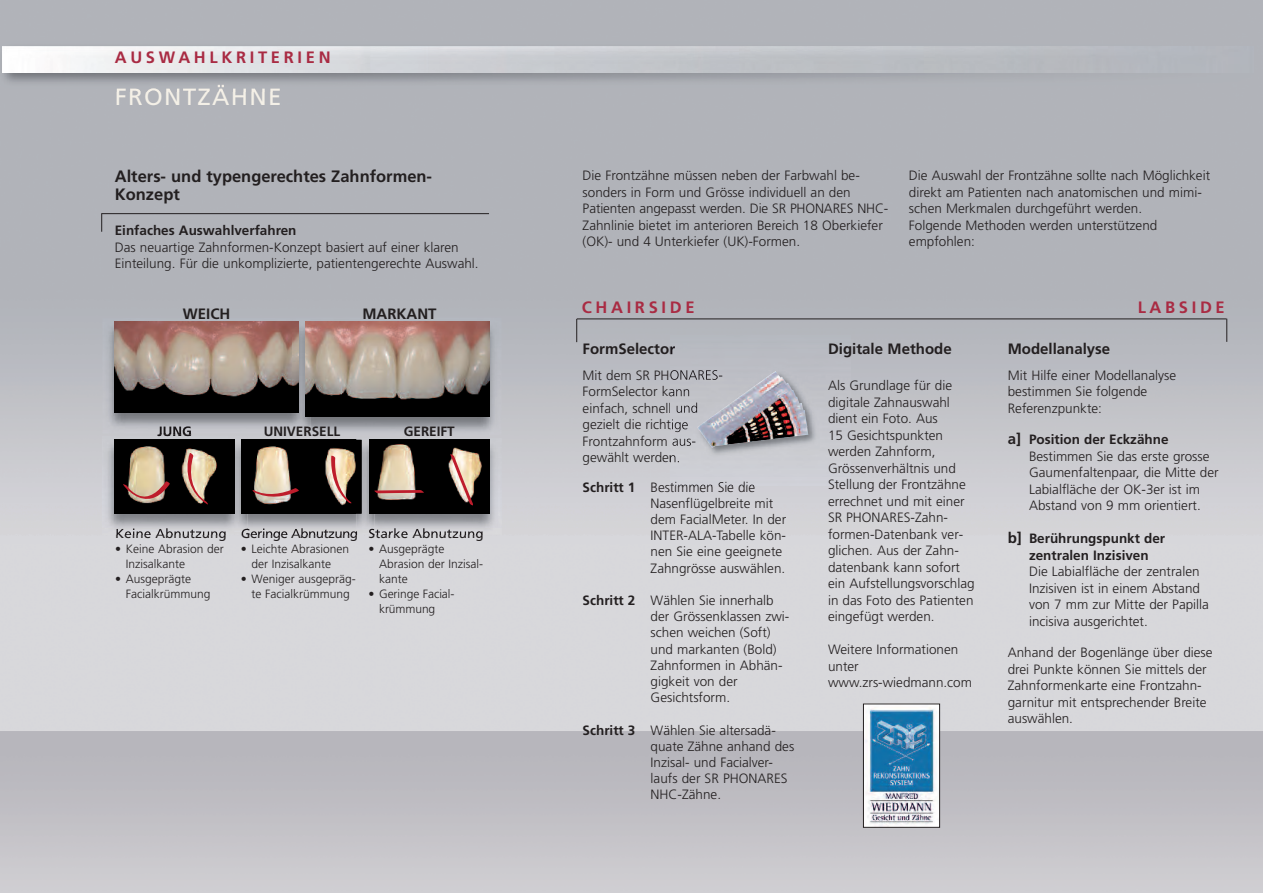
<style>
.page{position:relative;width:1263px;height:893px;background:#fff}
.page>*{position:absolute;margin:0;border:0;box-sizing:border-box;transform-origin:0 0}
.t1{font:24px "Frutiger";letter-spacing:.055em;color:#f4f0e7}
.t2{font:700 16.5px/18px "Frutiger";color:#231f20}
.t3{font:700 16.5px "Frutiger";letter-spacing:.22em;color:#a92b43}
.t4{font:700 15px "Frutiger";color:#231f20}
.t5{font:300 13.5px/16.5px "Frutiger";color:#231f20}
.t6{font:700 13.5px/16.5px "Frutiger";color:#231f20;text-align:center}
.t7{font:13.5px "Frutiger";color:#231f20}
.t8{font:13.5px "Frutiger";letter-spacing:-.04em;color:#231f20}
.t9{font:300 12px/15px "Frutiger";color:#231f20}
.s1{font-weight:700}
.s2{font-weight:700;font-size:15px}
.s3{font-size:15px}
</style>
<div class="page">
<img style="left:0;top:0;width:1263px;height:893px">
<img style="left:0;top:39px;width:1263px;height:53px">
<img style="left:117px;top:85px;width:163px;height:7px">
<img style="left:2px;top:47px;width:1257px;height:25px">
<svg style="left:1262px;top:47px;width:1px;height:25px"></svg>
<img style="left:102px;top:436px;width:127px;height:99px">
<img style="left:117px;top:528px;width:109px;height:7px">
<img style="left:158px;top:436px;width:33px;height:1px">
<img style="left:115px;top:440px;width:114px;height:74px">
<svg style="left:123px;top:481px;width:47px;height:21px"></svg>
<img style="left:229px;top:436px;width:127px;height:99px">
<img style="left:247px;top:528px;width:109px;height:7px">
<svg style="left:242px;top:528px;width:5px;height:7px"></svg>
<img style="left:229px;top:440px;width:5px;height:73px">
<img style="left:242px;top:440px;width:114px;height:74px">
<svg style="left:251px;top:488px;width:48px;height:11px"></svg>
<svg style="left:330px;top:455px;width:23px;height:49px"></svg>
<img style="left:356px;top:436px;width:146px;height:99px">
<img style="left:374px;top:528px;width:108px;height:7px">
<svg style="left:369px;top:528px;width:5px;height:7px"></svg>
<img style="left:356px;top:440px;width:6px;height:74px">
<img style="left:356px;top:456px;width:3px;height:51px">
<img style="left:369px;top:440px;width:120px;height:74px">
<svg style="left:450px;top:453px;width:22px;height:53px"></svg>
<svg style="left:373px;top:490px;width:52px;height:3px"></svg>
<svg style="left:184px;top:452px;width:25px;height:54px"></svg>
<img style="left:102px;top:318px;width:191px;height:116px">
<img style="left:159px;top:426px;width:32px;height:8px">
<img style="left:115px;top:322px;width:178px;height:91px">
<img style="left:293px;top:317px;width:208px;height:119px">
<img style="left:293px;top:436px;width:63px;height:1px">
<img style="left:374px;top:436px;width:127px;height:1px">
<svg style="left:356px;top:436px;width:18px;height:1px"></svg>
<img style="left:293px;top:318px;width:18px;height:116px">
<img style="left:293px;top:322px;width:5px;height:91px">
<img style="left:305px;top:322px;width:184px;height:94px">
<hr style="left:577px;top:319px;width:649px;height:1px;background:#231f20">
<svg style="left:1226px;top:319px;width:1px;height:23px"></svg>
<svg style="left:576px;top:319px;width:1px;height:23px"></svg>
<img style="left:671px;top:336px;width:180px;height:150px">
<svg style="left:671px;top:346px;width:4px;height:8px"></svg>
<img style="left:671px;top:370px;width:51px;height:10px">
<img style="left:671px;top:388px;width:18px;height:8px">
<img style="left:676px;top:402px;width:21px;height:11px">
<img style="left:671px;top:419px;width:17px;height:13px">
<img style="left:672px;top:438px;width:17px;height:8px">
<svg style="left:671px;top:454px;width:8px;height:9px"></svg>
<img style="left:671px;top:482px;width:84px;height:4px">
<img style="left:697px;top:371px;width:111px;height:77px">
<svg style="left:101px;top:214px;width:1px;height:18px"></svg>
<hr style="left:101px;top:213px;width:388px;height:1px;background:#231f20">
<img style="left:865px;top:706px;width:73px;height:119px">
<div style="left:863px;top:704px;width:77px;height:123px;border:1px solid #231f20"></div>
<p class="t3" style="left:115px;top:51px;width:217px">AUSWAHLKRITERIEN</p>
<h1 class="t1" style="left:115px;top:87px;width:168px">FRONTZÄHNE</h1>
<p class="t2" style="left:115px;top:169px;width:319px">Alters- und typengerechtes Zahnformen-<br>Konzept</p>
<p class="t6" style="left:115px;top:224px;width:183px">Einfaches Auswahlverfahren</p>
<p class="t5" style="left:115px;top:240px;width:365px">Das neuartige Zahnformen-Konzept basiert auf einer klaren<br>Einteilung. Für die unkomplizierte, patientengerechte Auswahl.</p>
<p class="t4" style="left:183px;top:307px;width:49px">WEICH</p>
<p class="t4" style="left:362px;top:307px;width:76px">MARKANT</p>
<p class="t6" style="left:157px;top:424px;width:36px">JUNG</p>
<p class="t6" style="left:264px;top:424px;width:78px">UNIVERSELL</p>
<p class="t6" style="left:404px;top:424px;width:53px">GEREIFT</p>
<p class="t7" style="left:115px;top:528px;width:113px">Keine Abnutzung</p>
<p class="t9" style="left:126px;top:543px;width:100px;text-indent:-11px">• Keine Abrasion der<br>Inzisalkante</p>
<p class="t9" style="left:126px;top:573px;width:86px;text-indent:-11px">• Ausgeprägte<br>Facialkrümmung</p>
<p class="t8" style="left:241px;top:528px;width:119px">Geringe Abnutzung</p>
<p class="t9" style="left:252px;top:543px;width:99px;text-indent:-11px">• Leichte Abrasionen der Inzisalkante</p>
<p class="t9" style="left:241px;top:573px;width:116px;text-align:center">• Weniger ausgepräg&shy;te Facialkrümmung</p>
<p class="t7" style="left:368px;top:528px;width:117px">Starke Abnutzung</p>
<p class="t9" style="left:379px;top:543px;width:105px;text-indent:-11px">• Ausgeprägte<br>Abrasion der Inzisal&shy;kante</p>
<p class="t9" style="left:379px;top:588px;width:77px;text-indent:-11px">• Geringe Facial&shy;krümmung</p>
<p class="t5" style="left:583px;top:168px;width:307px">Die Frontzähne müssen neben der Farbwahl be&shy;sonders in Form und Grösse individuell an den Patienten angepasst werden. Die SR PHONARES NHC-Zahnlinie bietet im anterioren Bereich 18 Oberkiefer (OK)- und 4 Unterkiefer (UK)-Formen.</p>
<p class="t5" style="left:909px;top:168px;width:303px">Die Auswahl der Frontzähne sollte nach Möglichkeit direkt am Patienten nach anatomischen und mimi&shy;schen Merkmalen durchgeführt werden.<br>Folgende Methoden werden unterstützend empfohlen:</p>
<p class="t3" style="left:582px;top:300px;width:114px">CHAIRSIDE</p>
<p class="t3" style="left:1138px;top:300px;width:89px">LABSIDE</p>
<p class="t4" style="left:583px;top:343px;width:94px">FormSelector</p>
<p class="t5" style="left:583px;top:368px;width:142px">Mit dem SR PHONARES-<br>FormSelector kann einfach, schnell und gezielt die richtige<br>Frontzahnform aus&shy;gewählt werden.</p>
<p class="t5" style="left:651px;top:480px;width:137px;text-indent:-68px"><span class="s1">Schritt 1</span> Bestimmen Sie die<br>Nasenflügelbreite mit dem FacialMeter. In der<br>INTER-ALA-Tabelle kön&shy;nen Sie eine geeignete<br>Zahngrösse auswählen.</p>
<p class="t5" style="left:651px;top:593px;width:140px;text-indent:-68px"><span class="s1">Schritt 2</span> Wählen Sie innerhalb der Grössenklassen zwi&shy;schen weichen (Soft) und markanten (Bold)<br>Zahnformen in Abhän&shy;gigkeit von der<br>Gesichtsform.</p>
<p class="t5" style="left:651px;top:723px;width:145px;text-indent:-68px"><span class="s1">Schritt 3</span> Wählen Sie altersadä&shy;quate Zähne anhand des<br>Inzisal- und Facialver&shy;laufs der SR PHONARES<br>NHC-Zähne.</p>
<p class="t4" style="left:828px;top:343px;width:125px">Digitale Methode</p>
<p class="t5" style="left:828px;top:378px;width:148px">Als Grundlage für die digitale Zahnauswahl dient ein Foto. Aus<br>15 Gesichtspunkten werden Zahnform,<br>Grössenverhältnis und<br>Stellung der Frontzähne errechnet und mit einer<br>SR PHONARES-Zahn&shy;formen-Datenbank ver&shy;glichen. Aus der Zahn&shy;datenbank kann sofort ein Aufstellungsvorschlag in das Foto des Patienten eingefügt werden.</p>
<p class="t5" style="left:828px;top:642px;width:146px">Weitere Informationen unter www.zrs-wiedmann.com</p>
<p class="t4" style="left:1008px;top:343px;width:104px">Modellanalyse</p>
<p class="t5" style="left:1008px;top:368px;width:170px">Mit Hilfe einer Modellanalyse bestimmen Sie folgende<br>Referenzpunkte:</p>
<p class="t5" style="left:1029px;top:432px;width:191px;text-indent:-21px"><span class="s2">a]</span> <span class="s1">Position der Eckzähne<br></span>Bestimmen Sie das erste grosse<br>Gaumenfaltenpaar, die Mitte der<br>Labialfläche der OK-3er ist im<br>Abstand von 9 mm orientiert.</p>
<p class="t6" style="left:1008px;top:531px;width:159px"><span class="s3">b]</span> Berührungspunkt der zentralen Inzisiven</p>
<p class="t5" style="left:1029px;top:564px;width:181px">Die Labialfläche der zentralen<br>Inzisiven ist in einem Abstand von 7 mm zur Mitte der Papilla incisiva ausgerichtet.</p>
<p class="t5" style="left:1008px;top:645px;width:206px">Anhand der Bogenlänge über diese drei Punkte können Sie mittels der<br>Zahnformenkarte eine Frontzahn&shy;garnitur mit entsprechender Breite auswählen.</p>
</div>
